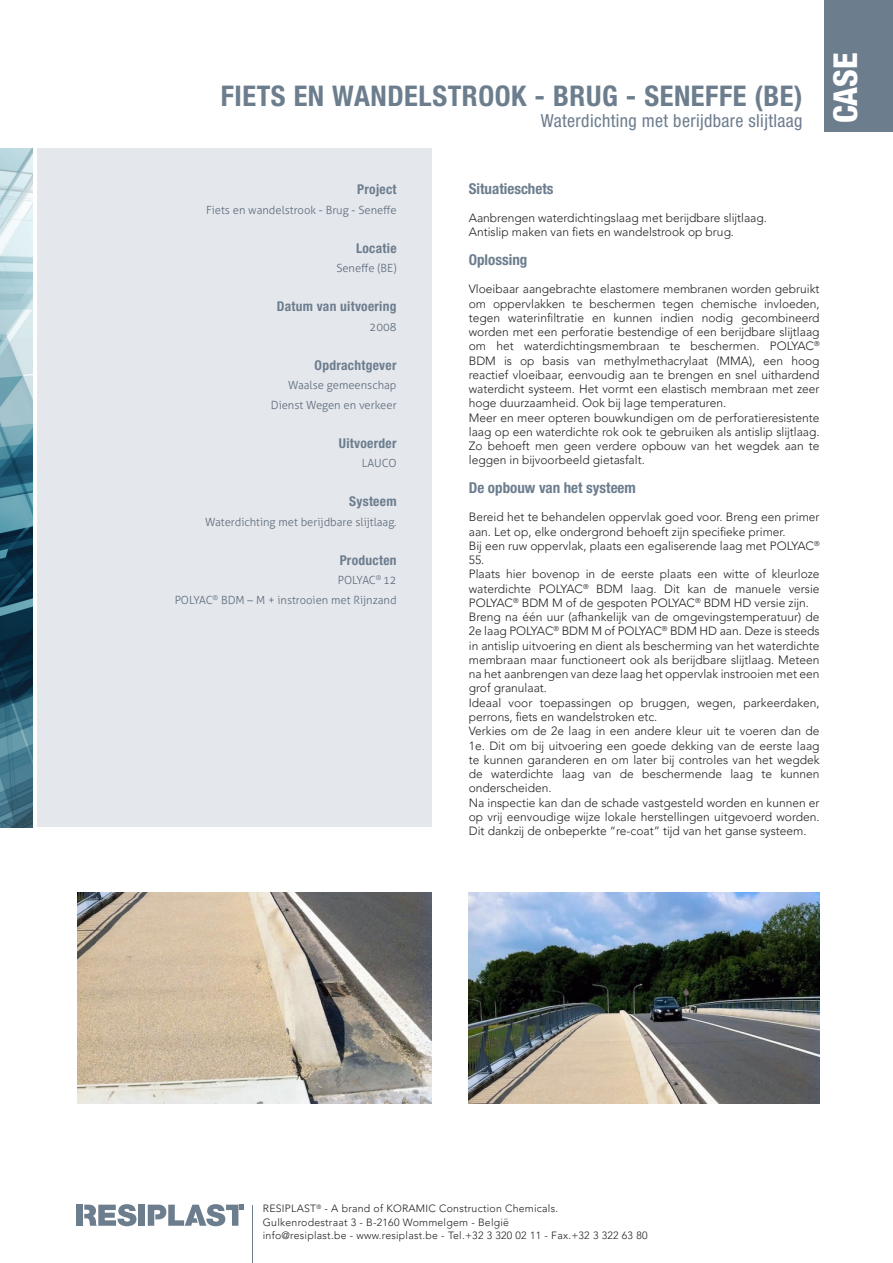
<style>
.page{position:relative;width:893px;height:1263px;background:#fff}
.page>*{position:absolute;margin:0;border:0;box-sizing:border-box;transform-origin:0 0}
.t1{font:800 condensed 33px "Helvetica Neue LT Std";color:#fff}
.t2{font:700 condensed 28.5px "Helvetica Neue LT Std";letter-spacing:.02em;color:#6c7d8e}
.t3{font:condensed 18px "Helvetica Neue LT Std";letter-spacing:.02em;color:#6c7d8e}
.t4{font:700 condensed 15px "Helvetica Neue LT Std";color:#6c7d8e}
.t5{font:700 condensed 13.5px "Helvetica Neue LT Std";letter-spacing:.02em;color:#6c7d8e}
.t6{font:300 12px/14.2px "Avenir LT Pro";color:#231f20;text-align:justify}
.t7{font:300 11.25px "Aller";color:#5e6c7c}
.t8{font:300 10.5px/13.5px "Avenir LT Pro";letter-spacing:.025em;color:#231f20}
</style>
<div class="page">
<div style="left:37px;top:149px;width:394px;height:678px;background:#e4e7ec"></div>
<hr style="left:253px;top:1205px;width:1px;height:58px;background:#6c7d8e">
<div style="left:138px;top:1205px;width:7px;height:21px;background:#6c7d8e"></div>
<div style="left:77px;top:1205px;width:6px;height:21px;background:#6c7d8e"></div>
<svg style="left:84px;top:1204px;width:53px;height:22px"></svg>
<svg style="left:148px;top:1204px;width:96px;height:22px"></svg>
<div style="left:824px;top:0;width:69px;height:132px;background:#6c7d8e"></div>
<img style="left:0;top:149px;width:32px;height:678px">
<img style="left:469px;top:893px;width:351px;height:210px">
<img style="left:77px;top:893px;width:354px;height:210px">
<p class="t2" style="left:221px;top:78px;width:583px">FIETS EN WANDELSTROOK - BRUG - SENEFFE (BE)</p>
<p class="t3" style="left:541px;top:111px;width:263px">Waterdichting met berijdbare slijtlaag</p>
<h1 class="t1" style="left:825px;top:123px;width:72px;rotate:-90deg">CASE</h1>
<p class="t5" style="left:357px;top:181px;width:41px">Project</p>
<p class="t7" style="left:206px;top:203px;width:192px">Fiets en wandelstrook - Brug - Seneffe</p>
<p class="t5" style="left:356px;top:240px;width:42px">Locatie</p>
<p class="t7" style="left:336px;top:261px;width:62px">Seneffe (BE)</p>
<p class="t5" style="left:277px;top:298px;width:121px">Datum van uitvoering</p>
<p class="t7" style="left:370px;top:320px;width:28px">2008</p>
<p class="t5" style="left:315px;top:357px;width:83px">Opdrachtgever</p>
<p class="t7" style="left:288px;top:378px;width:110px">Waalse gemeenschap</p>
<p class="t7" style="left:271px;top:398px;width:127px">Dienst Wegen en verkeer</p>
<p class="t5" style="left:339px;top:435px;width:59px">Uitvoerder</p>
<p class="t7" style="left:362px;top:456px;width:36px">LAUCO</p>
<p class="t5" style="left:349px;top:493px;width:49px">Systeem</p>
<p class="t7" style="left:205px;top:515px;width:193px">Waterdichting met berijdbare slijtlaag.</p>
<p class="t5" style="left:340px;top:552px;width:58px">Producten</p>
<p class="t7" style="left:338px;top:573px;width:60px">POLYAC<sup>®</sup> 12</p>
<p class="t7" style="left:175px;top:593px;width:223px">POLYAC<sup>®</sup> BDM – M + instrooien met Rijnzand</p>
<p class="t4" style="left:469px;top:179px;width:86px">Situatieschets</p>
<p class="t6" style="left:469px;top:211px;width:300px">Aanbrengen waterdichtingslaag met berijdbare slijtlaag.</p>
<p class="t6" style="left:469px;top:225px;width:267px">Antislip maken van fiets en wandelstrook op brug.</p>
<p class="t4" style="left:469px;top:250px;width:60px">Oplossing</p>
<p class="t6" style="left:469px;top:282px;width:352px">Vloeibaar aangebrachte elastomere membranen worden gebruikt om oppervlakken te beschermen tegen chemische invloeden, tegen waterinfiltratie en kunnen indien nodig gecombineerd worden met een perforatie bestendige of een berijdbare slijtlaag om het waterdichtingsmembraan te beschermen. POLYAC<sup>® </sup>BDM is op basis van methylmethacrylaat (MMA), een hoog reactief vloeibaar, eenvoudig aan te brengen en snel uithardend waterdicht systeem. Het vormt een elastisch membraan met zeer hoge duurzaamheid. Ook bij lage temperaturen.</p>
<p class="t6" style="left:469px;top:410px;width:352px">Meer en meer opteren bouwkundigen om de perforatieresistente laag op een waterdichte rok ook te gebruiken als antislip slijtlaag.<br>Zo behoeft men geen verdere opbouw van het wegdek aan te leggen in bijvoorbeeld gietasfalt.</p>
<p class="t4" style="left:469px;top:478px;width:169px">De opbouw van het systeem</p>
<p class="t6" style="left:469px;top:510px;width:352px">Bereid het te behandelen oppervlak goed voor. Breng een primer aan. Let op, elke ondergrond behoeft zijn specifieke primer.</p>
<p class="t6" style="left:469px;top:539px;width:352px">Bij een ruw oppervlak, plaats een egaliserende laag met POLYAC<sup>®<br></sup>55.</p>
<p class="t6" style="left:469px;top:567px;width:352px">Plaats hier bovenop in de eerste plaats een witte of kleurloze waterdichte POLYAC<sup>®</sup> BDM laag. Dit kan de manuele versie POLYAC<sup>®</sup> BDM M of de gespoten POLYAC<sup>®</sup> BDM HD versie zijn.</p>
<p class="t6" style="left:469px;top:610px;width:352px">Breng na één uur (afhankelijk van de omgevingstemperatuur) de 2e laag POLYAC<sup>®</sup> BDM M of POLYAC<sup>®</sup> BDM HD aan. Deze is steeds in antislip uitvoering en dient als bescherming van het waterdichte membraan maar functioneert ook als berijdbare slijtlaag. Meteen na het aanbrengen van deze laag het oppervlak instrooien met een grof granulaat.</p>
<p class="t6" style="left:469px;top:695px;width:352px">Ideaal voor toepassingen op bruggen, wegen, parkeerdaken, perrons, fiets en wandelstroken etc.</p>
<p class="t6" style="left:469px;top:724px;width:352px">Verkies om de 2e laag in een andere kleur uit te voeren dan de 1e. Dit om bij uitvoering een goede dekking van de eerste laag te kunnen garanderen en om later bij controles van het wegdek de waterdichte laag van de beschermende laag te kunnen onderscheiden.</p>
<p class="t6" style="left:469px;top:795px;width:352px">Na inspectie kan dan de schade vastgesteld worden en kunnen er op vrij eenvoudige wijze lokale herstellingen uitgevoerd worden.<br>Dit dankzij de onbeperkte “re-coat” tijd van het ganse systeem.</p>
<p class="t8" style="left:263px;top:1202px;width:386px">RESIPLAST<sup>®</sup> - A brand of KORAMIC Construction Chemicals.<br>Gulkenrodestraat 3 - B-2160 Wommelgem - België<br>info@resiplast.be - www.resiplast.be - Tel.+32 3 320 02 11 - Fax.+32 3 322 63 80</p>
</div>
